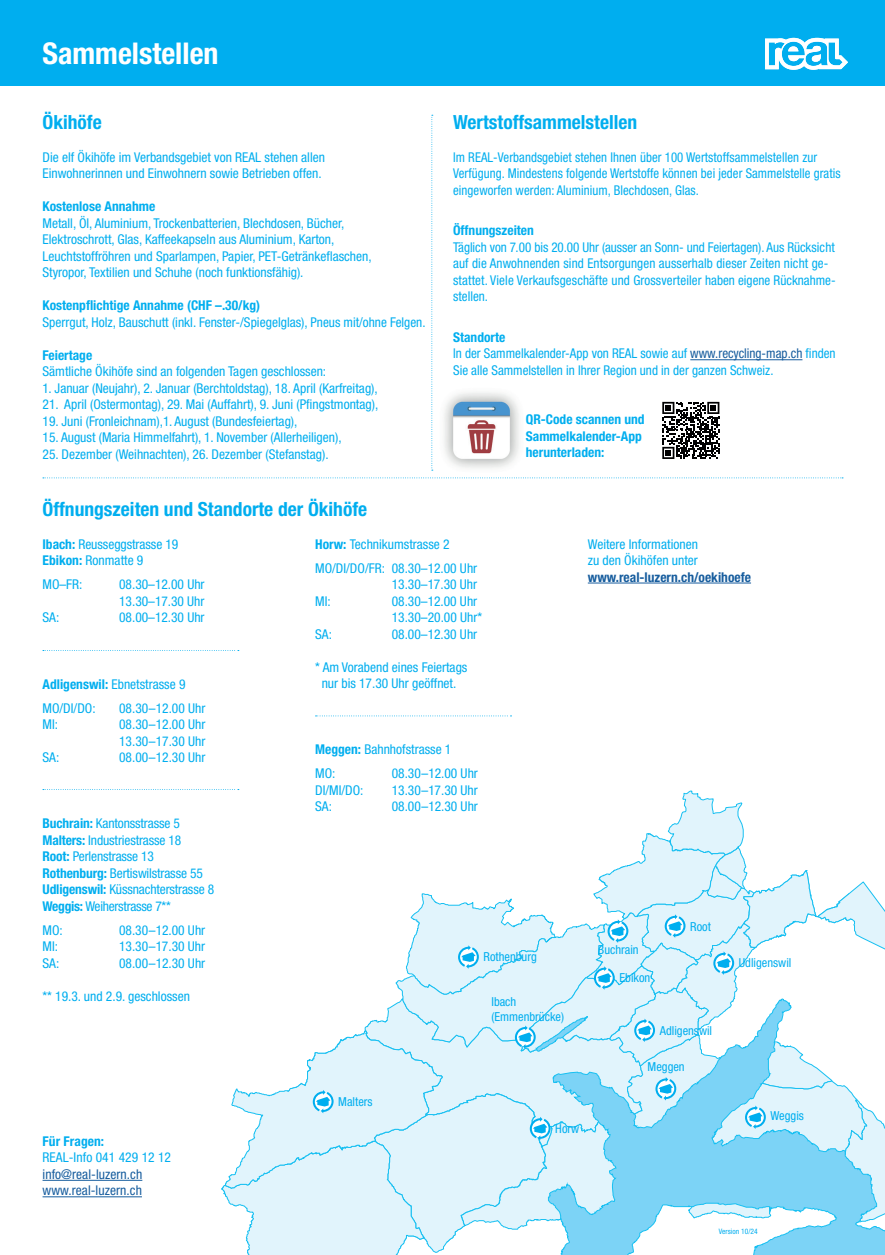
<style>
.page{position:relative;width:885px;height:1255px;background:#fff}
.page>*{position:absolute;margin:0;border:0;box-sizing:border-box;transform-origin:0 0}
.t1{font:700 condensed 30px "Helvetica Neue LT Pro";color:#fff}
.t2{font:700 condensed 19.5px "Helvetica Neue LT Pro";color:#00aeef}
.t3{font:condensed 13.5px/16.5px "Helvetica Neue LT Pro";color:#00aeef}
.t4{font:condensed 13.5px/16.5px "Helvetica Neue LT Pro";color:#00aeef;scale:.95 1}
.t5{font:700 condensed 13.5px/16.5px "Helvetica Neue LT Pro";color:#00aeef}
.t6{font:condensed 13.5px/16.5px "Helvetica Neue LT Pro";letter-spacing:.005em;color:#175d9e}
.t7{font:700 condensed 13.5px "Helvetica Neue LT Pro";color:#175d9e}
.t8{font:condensed 12.3px/14.9px "Helvetica Neue";color:#00aeef}
.t9{font:condensed 7.5px "Helvetica Neue LT Pro";letter-spacing:.005em;color:#00aeef}
.s1{font-weight:700}
.s2{color:#175d9e}
</style>
<div class="page">
<div style="left:0;top:0;width:884px;height:85px;background:#00aeef"></div>
<svg style="left:765px;top:38px;width:82px;height:32px"></svg>
<hr style="left:690px;top:359px;width:112px;height:1px;background:#175d9e">
<svg style="left:43px;top:477px;width:800px;height:1px"></svg>
<hr style="left:587px;top:582px;width:164px;height:1px;background:#175d9e">
<svg style="left:43px;top:650px;width:196px;height:1px"></svg>
<svg style="left:43px;top:789px;width:841px;height:465px"></svg>
<svg style="left:315px;top:715px;width:196px;height:1px"></svg>
<svg style="left:431px;top:115px;width:2px;height:356px"></svg>
<hr style="left:43px;top:1179px;width:99px;height:1px;background:#175d9e">
<hr style="left:43px;top:1196px;width:99px;height:1px;background:#175d9e">
<img style="left:444px;top:392px;width:75px;height:76px">
<svg style="left:662px;top:402px;width:57px;height:57px"></svg>
<h1 class="t1" style="left:43px;top:37px;width:177px">Sammelstellen</h1>
<h2 class="t2" style="left:43px;top:111px;width:61px">Ökihöfe</h2>
<p class="t3" style="left:43px;top:149px;width:284px">Die elf Ökihöfe im Verbandsgebiet von REAL stehen allen<br>Einwohnerinnen und Einwohnern sowie Betrieben offen.</p>
<p class="t5" style="left:43px;top:198px;width:114px">Kostenlose Annahme</p>
<p class="t3" style="left:43px;top:215px;width:330px">Metall, Öl, Aluminium, Trockenbatterien, Blechdosen, Bücher, Elektroschrott, Glas, Kaffeekapseln aus Aluminium, Karton, Leuchtstoffröhren und Sparlampen, Papier, PET-Getränkeflaschen, Styropor, Textilien und Schuhe (noch funktionsfähig).</p>
<p class="t5" style="left:43px;top:297px;width:219px">Kostenpflichtige Annahme (CHF –.30/kg)</p>
<p class="t3" style="left:43px;top:314px;width:384px">Sperrgut, Holz, Bauschutt (inkl. Fenster-/Spiegelglas), Pneus mit/ohne Felgen.</p>
<p class="t5" style="left:43px;top:347px;width:51px">Feiertage</p>
<p class="t3" style="left:43px;top:363px;width:285px">Sämtliche Ökihöfe sind an folgenden Tagen geschlossen:</p>
<p class="t3" style="left:43px;top:380px;width:336px">1. Januar (Neujahr), 2. Januar (Berchtoldstag), 18. April (Karfreitag),</p>
<p class="t3" style="left:43px;top:396px;width:337px">21. April (Ostermontag), 29. Mai (Auffahrt), 9. Juni (Pfingstmontag),</p>
<p class="t3" style="left:43px;top:413px;width:256px">19. Juni (Fronleichnam),1. August (Bundesfeiertag),</p>
<p class="t3" style="left:43px;top:429px;width:300px">15. August (Maria Himmelfahrt), 1. November (Allerheiligen),</p>
<p class="t3" style="left:43px;top:446px;width:287px">25. Dezember (Weihnachten), 26. Dezember (Stefanstag).</p>
<h2 class="t2" style="left:453px;top:111px;width:186px">Wertstoffsammelstellen</h2>
<p class="t4" style="left:453px;top:149px;width:409px">Im REAL-Verbandsgebiet stehen Ihnen über 100 Wertstoffsammelstellen zur<br>Verfügung. Mindestens folgende Wertstoffe können bei jeder Sammelstelle gratis eingeworfen werden: Aluminium, Blechdosen, Glas.</p>
<p class="t5" style="left:453px;top:222px;width:82px">Öffnungszeiten</p>
<p class="t3" style="left:453px;top:239px;width:384px">Täglich von 7.00 bis 20.00 Uhr (ausser an Sonn- und Feiertagen). Aus Rücksicht auf die Anwohnenden sind Entsorgungen ausserhalb dieser Zeiten nicht ge&shy;stattet. Viele Verkaufsgeschäfte und Grossverteiler haben eigene Rücknahme&shy;stellen.</p>
<p class="t3" style="left:453px;top:329px;width:384px"><span class="s1">Standorte<br></span>In der Sammelkalender-App von REAL sowie auf <span class="s2">www.recycling-map.ch</span> finden<br>Sie alle Sammelstellen in Ihrer Region und in der ganzen Schweiz.</p>
<p class="t5" style="left:526px;top:411px;width:120px">QR-Code scannen und<br>Sammelkalender-App herunterladen:</p>
<h2 class="t2" style="left:43px;top:498px;width:326px">Öffnungszeiten und Standorte der Ökihöfe</h2>
<p class="t3" style="left:43px;top:536px;width:137px"><span class="s1">Ibach:</span> Reusseggstrasse 19<br><span class="s1">Ebikon:</span> Ronmatte 9</p>
<p class="t3" style="left:43px;top:576px;width:42px">MO–FR:</p>
<p class="t3" style="left:119px;top:576px;width:87px">08.30–12.00 Uhr<br>13.30–17.30 Uhr</p>
<p class="t3" style="left:43px;top:609px;width:18px">SA:</p>
<p class="t3" style="left:119px;top:609px;width:87px">08.00–12.30 Uhr</p>
<p class="t3" style="left:315px;top:532px;width:163px;line-height:24px"><span class="s1">Horw:</span> Technikumstrasse 2<br>MO/DI/DO/FR: 08.30–12.00 Uhr</p>
<p class="t3" style="left:392px;top:576px;width:87px">13.30–17.30 Uhr</p>
<p class="t3" style="left:315px;top:592px;width:17px">MI:</p>
<p class="t3" style="left:392px;top:592px;width:92px">08.30–12.00 Uhr<br>13.30–20.00 Uhr*</p>
<p class="t3" style="left:315px;top:625px;width:18px">SA:</p>
<p class="t3" style="left:392px;top:625px;width:87px">08.00–12.30 Uhr</p>
<p class="t3" style="left:315px;top:658px;width:154px;text-align:center">* Am Vorabend eines Feiertags nur bis 17.30 Uhr geöffnet.</p>
<p class="t3" style="left:43px;top:671px;width:144px;line-height:24px"><span class="s1">Adligenswil:</span> Ebnetstrasse 9<br>MO/DI/DO:</p>
<p class="t3" style="left:119px;top:699px;width:88px">08.30–12.00 Uhr</p>
<p class="t3" style="left:43px;top:716px;width:17px">MI:</p>
<p class="t3" style="left:119px;top:716px;width:88px">08.30–12.00 Uhr<br>13.30–17.30 Uhr</p>
<p class="t3" style="left:43px;top:749px;width:18px">SA:</p>
<p class="t3" style="left:119px;top:749px;width:88px">08.00–12.30 Uhr</p>
<p class="t3" style="left:43px;top:815px;width:173px"><span class="s1">Buchrain:</span> Kantonsstrasse 5<br><span class="s1">Malters:</span> Industriestrasse 18<br><span class="s1">Root:</span> Perlenstrasse 13<br><span class="s1">Rothenburg:</span> Bertiswilstrasse 55<br><span class="s1">Udligenswil:</span> Küssnachterstrasse 8<br><span class="s1">Weggis:</span> Weiherstrasse 7**</p>
<p class="t3" style="left:43px;top:921px;width:22px">MO:</p>
<p class="t3" style="left:119px;top:921px;width:88px">08.30–12.00 Uhr</p>
<p class="t3" style="left:43px;top:938px;width:17px">MI:</p>
<p class="t3" style="left:119px;top:938px;width:88px">13.30–17.30 Uhr</p>
<p class="t3" style="left:43px;top:954px;width:18px">SA:</p>
<p class="t3" style="left:119px;top:954px;width:88px">08.00–12.30 Uhr</p>
<p class="t3" style="left:43px;top:987px;width:149px">** 19.3. und 2.9. geschlossen</p>
<p class="t3" style="left:315px;top:737px;width:138px;line-height:24px"><span class="s1">Meggen:</span> Bahnhofstrasse 1<br>MO:</p>
<p class="t3" style="left:392px;top:765px;width:88px">08.30–12.00 Uhr</p>
<p class="t3" style="left:315px;top:781px;width:50px">DI/MI/DO:</p>
<p class="t3" style="left:392px;top:781px;width:88px">13.30–17.30 Uhr</p>
<p class="t3" style="left:315px;top:798px;width:18px">SA:</p>
<p class="t3" style="left:392px;top:798px;width:88px">08.00–12.30 Uhr</p>
<p class="t8" style="left:483px;top:950px;width:55px">Rothenburg</p>
<p class="t8" style="left:491px;top:995px;width:74px">Ibach (Emmenbrücke)</p>
<p class="t3" style="left:587px;top:535px;width:112px">Weitere Informationen zu den Ökihöfen unter</p>
<p class="t7" style="left:587px;top:569px;width:165px">www.real-luzern.ch/oekihoefe</p>
<p class="t8" style="left:597px;top:943px;width:42px">Buchrain</p>
<p class="t8" style="left:619px;top:971px;width:32px">Ebikon</p>
<p class="t8" style="left:690px;top:919px;width:22px">Root</p>
<p class="t8" style="left:659px;top:1024px;width:54px">Adligenswil</p>
<p class="t8" style="left:647px;top:1060px;width:39px">Meggen</p>
<p class="t8" style="left:738px;top:956px;width:54px">Udligenswil</p>
<p class="t5" style="left:43px;top:1132px;width:63px">Für Fragen:</p>
<p class="t3" style="left:43px;top:1149px;width:130px">REAL-Info 041 429 12 12</p>
<p class="t6" style="left:43px;top:1165px;width:101px">info@real-luzern.ch www.real-luzern.ch</p>
<p class="t8" style="left:338px;top:1095px;width:36px">Malters</p>
<p class="t8" style="left:555px;top:1121px;width:25px">Horw</p>
<p class="t8" style="left:770px;top:1109px;width:35px">Weggis</p>
<p class="t9" style="left:718px;top:1226px;width:40px">Version 10/24</p>
</div>
